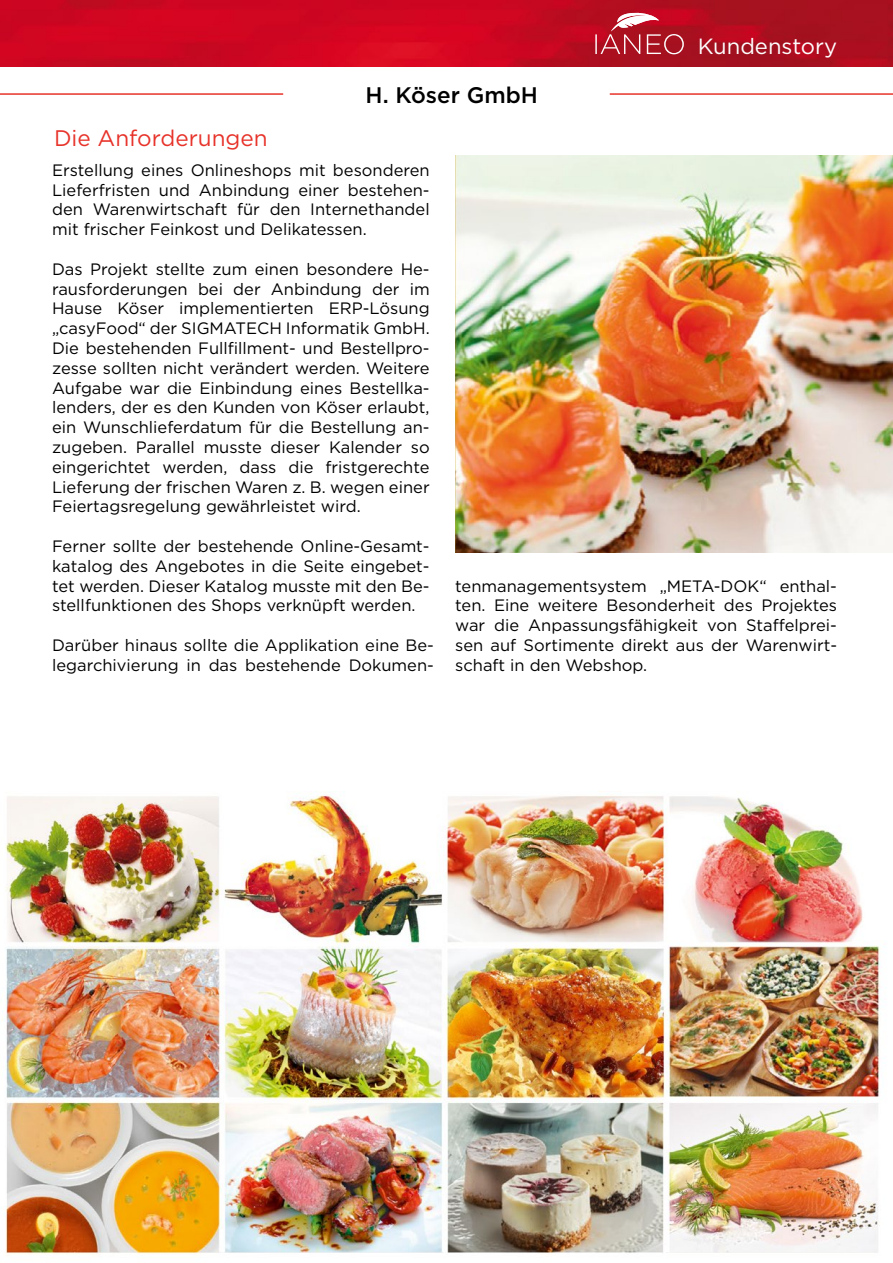
<style>
.page{position:relative;width:893px;height:1263px;background:#fff}
.page>*{position:absolute;margin:0;border:0;box-sizing:border-box;transform-origin:0 0}
.t1{font:22.5px "Gotham";color:#e7332a}
.t2{font:500 22.5px "Gotham";color:#000}
.t3{font:22.05px "Gotham";color:#fff}
.t4{font:16.5px/19.8px "Gotham";color:#000;text-align:justify}
</style>
<div class="page">
<img style="left:0;top:0;width:893px;height:67px">
<svg style="left:595px;top:13px;width:89px;height:41px;background:#bf3c4a"></svg>
<hr style="left:0;top:93px;width:283px;height:2px;background:#e7332a">
<hr style="left:610px;top:93px;width:283px;height:2px;background:#e7332a">
<img style="left:1px;top:793px;width:880px;height:462px">
<img style="left:455px;top:155px;width:438px;height:398px">
<h1 class="t1" style="left:54px;top:123px;width:215px">Die Anforderungen</h1>
<h1 class="t2" style="left:366px;top:80px;width:174px">H. Köser GmbH</h1>
<h2 class="t3" style="left:698px;top:32px;width:141px">Kundenstory</h2>
<p class="t4" style="left:52px;top:160px;width:379px">Erstellung eines Onlineshops mit besonderen Lieferfristen und Anbindung einer bestehen&shy;den Warenwirtschaft für den Internethandel mit frischer Feinkost und Delikatessen.</p>
<p class="t4" style="left:52px;top:259px;width:379px">Das Projekt stellte zum einen besondere He&shy;rausforderungen bei der Anbindung der im Hause Köser implementierten ERP-Lösung „casyFood“ der SIGMATECH Informatik GmbH.<br>Die bestehenden Fullfillment- und Bestellpro&shy;zesse sollten nicht verändert werden. Weitere Aufgabe war die Einbindung eines Bestellka&shy;lenders, der es den Kunden von Köser erlaubt, ein Wunschlieferdatum für die Bestellung an&shy;zugeben. Parallel musste dieser Kalender so eingerichtet werden, dass die fristgerechte Lieferung der frischen Waren z. B. wegen einer Feiertagsregelung gewährleistet wird.</p>
<p class="t4" style="left:52px;top:536px;width:379px">Ferner sollte der bestehende Online-Gesamt&shy;katalog des Angebotes in die Seite eingebet&shy;tet werden. Dieser Katalog musste mit den Be&shy;stellfunktionen des Shops verknüpft werden.</p>
<p class="t4" style="left:52px;top:635px;width:383px">Darüber hinaus sollte die Applikation eine Be&shy;legarchivierung in das bestehende Dokumen-</p>
<p class="t4" style="left:455px;top:575px;width:383px">tenmanagementsystem „META-DOK“ enthal&shy;ten. Eine weitere Besonderheit des Projektes war die Anpassungsfähigkeit von Staffelprei&shy;sen auf Sortimente direkt aus der Warenwirt&shy;schaft in den Webshop.</p>
</div>
